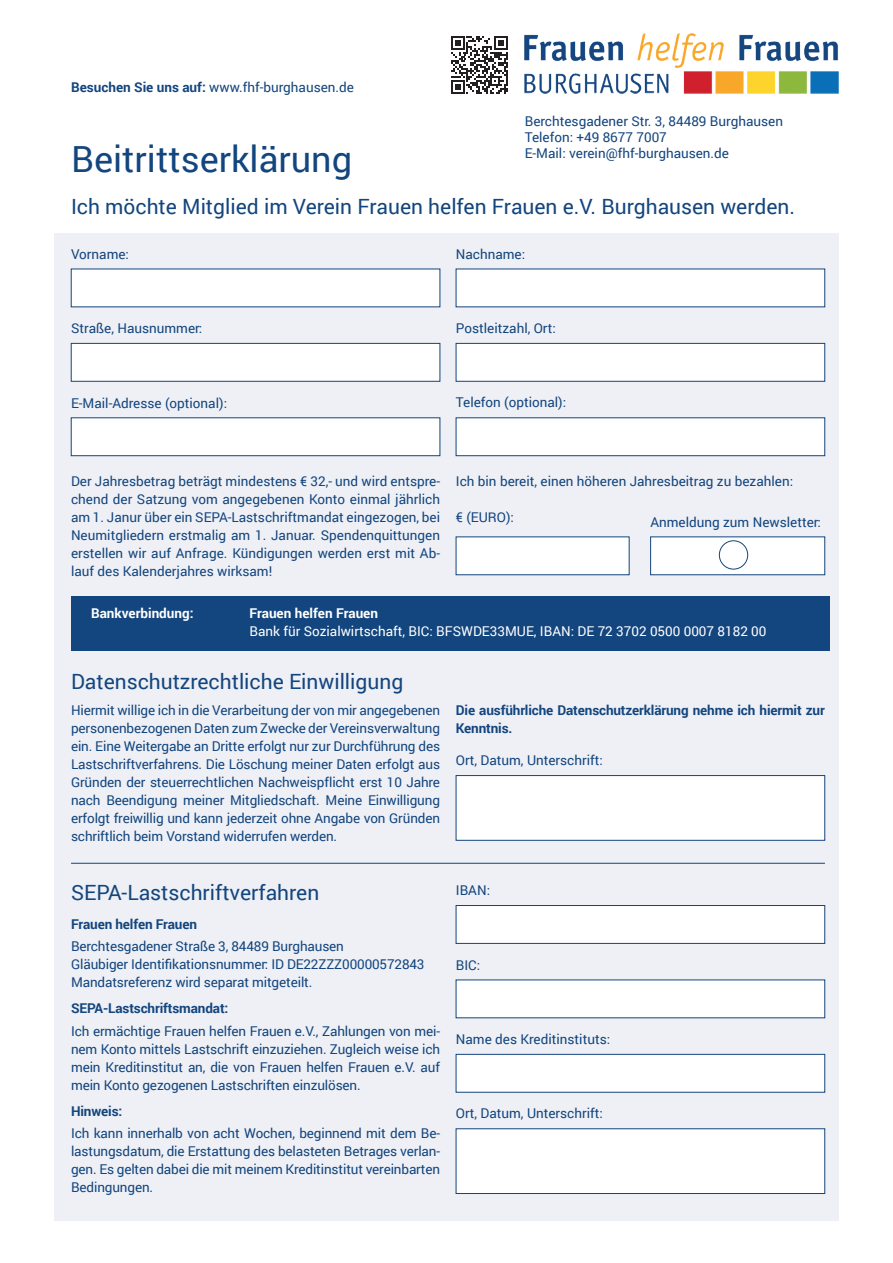
<style>
.page{position:relative;width:893px;height:1263px;background:#fff}
.page>*{position:absolute;margin:0;border:0;box-sizing:border-box;transform-origin:0 0}
.t1{font:36px "Roboto";color:#13457e}
.t2{font:21px "Roboto";color:#13457e}
.t3{font:13.5px/18px "Roboto";color:#13457e;text-align:justify}
.t4{font:700 13.5px/18px "Roboto";letter-spacing:-.01em;color:#13457e}
.t5{font:13.5px "Roboto";color:#fff}
.t6{font:700 13.5px "Roboto";color:#fff}
.s1{font-weight:700}
</style>
<div class="page">
<img style="left:525px;top:34px;width:314px;height:60px">
<div style="left:54px;top:233px;width:785px;height:987px;background:#eef0f5"></div>
<div style="left:71px;top:269px;width:369px;height:38px;background:#fff"></div>
<div style="left:456px;top:269px;width:369px;height:38px;background:#fff"></div>
<div style="left:71px;top:343px;width:369px;height:38px;background:#fff;border:1px solid #13457e"></div>
<div style="left:456px;top:343px;width:369px;height:38px;background:#fff;border:1px solid #13457e"></div>
<div style="left:71px;top:418px;width:369px;height:38px;background:#fff;border:1px solid #13457e"></div>
<div style="left:456px;top:418px;width:369px;height:38px;background:#fff;border:1px solid #13457e"></div>
<div style="left:456px;top:905px;width:369px;height:38px;background:#fff;border:1px solid #13457e"></div>
<div style="left:456px;top:775px;width:369px;height:65px;background:#fff;border:1px solid #13457e"></div>
<div style="left:456px;top:1128px;width:369px;height:66px;background:#fff;border:1px solid #13457e"></div>
<div style="left:456px;top:537px;width:173px;height:38px;background:#fff"></div>
<div style="left:650px;top:537px;width:175px;height:38px;background:#fff"></div>
<div style="left:719px;top:541px;width:29px;height:28px;border:1px solid #13457e;border-radius:50%"></div>
<div style="left:71px;top:596px;width:758px;height:55px;background:#13457e"></div>
<div style="left:456px;top:980px;width:369px;height:38px;background:#fff"></div>
<div style="left:456px;top:1054px;width:369px;height:38px;background:#fff;border:1px solid #13457e"></div>
<hr style="left:71px;top:863px;width:754px;height:1px;background:#13457e">
<svg style="left:451px;top:36px;width:57px;height:58px"></svg>
<p class="t3" style="left:71px;top:77px;width:284px"><span class="s1">Besuchen Sie uns auf:</span> www.fhf-burghausen.de</p>
<p class="t3" style="left:525px;top:112px;width:260px;line-height:16.2px;text-align:left">Berchtesgadener Str. 3, 84489 Burghausen<br>Telefon: +49 8677 7007<br>E-Mail: verein@fhf-burghausen.de</p>
<h1 class="t1" style="left:71px;top:134px;width:283px">Beitrittserklärung</h1>
<h2 class="t2" style="left:71px;top:192px;width:725px">Ich möchte Mitglied im Verein Frauen helfen Frauen e.V. Burghausen werden.</h2>
<p class="t3" style="left:71px;top:244px;width:59px">Vorname:</p>
<p class="t3" style="left:456px;top:244px;width:71px">Nachname:</p>
<p class="t3" style="left:71px;top:319px;width:133px">Straße, Hausnummer:</p>
<p class="t3" style="left:456px;top:319px;width:101px">Postleitzahl, Ort:</p>
<p class="t3" style="left:71px;top:393px;width:158px">E-Mail-Adresse (optional):</p>
<p class="t3" style="left:456px;top:393px;width:112px">Telefon (optional):</p>
<p class="t3" style="left:71px;top:472px;width:371px">Der Jahresbetrag beträgt mindestens € 32,- und wird entspre&shy;chend der Satzung vom angegebenen Konto einmal jährlich am 1. Janur über ein SEPA-Lastschriftmandat eingezogen, bei Neumitgliedern erstmalig am 1. Januar. Spendenquittungen erstellen wir auf Anfrage. Kündigungen werden erst mit Ab&shy;lauf des Kalenderjahres wirksam!</p>
<p class="t3" style="left:456px;top:472px;width:339px">Ich bin bereit, einen höheren Jahresbeitrag zu bezahlen:</p>
<p class="t3" style="left:456px;top:508px;width:60px">€ (EURO):</p>
<p class="t3" style="left:650px;top:512px;width:172px">Anmeldung zum Newsletter:</p>
<p class="t6" style="left:91px;top:604px;width:104px">Bankverbindung:</p>
<p class="t6" style="left:249px;top:604px;width:130px">Frauen helfen Frauen</p>
<p class="t5" style="left:249px;top:622px;width:519px">Bank für Sozialwirtschaft, BIC: BFSWDE33MUE, IBAN: DE 72 3702 0500 0007 8182 00</p>
<h2 class="t2" style="left:71px;top:666px;width:334px">Datenschutzrechtliche Einwilligung</h2>
<p class="t3" style="left:71px;top:701px;width:371px">Hiermit willige ich in die Verarbeitung der von mir angegebenen personenbezogenen Daten zum Zwecke der Vereinsverwaltung ein. Eine Weitergabe an Dritte erfolgt nur zur Durchführung des Lastschriftverfahrens. Die Löschung meiner Daten erfolgt aus Gründen der steuerrechtlichen Nachweispflicht erst 10 Jahre nach Beendigung meiner Mitgliedschaft. Meine Einwilligung erfolgt freiwillig und kann jederzeit ohne Angabe von Gründen schriftlich beim Vorstand widerrufen werden.</p>
<p class="t4" style="left:456px;top:700px;width:370px">Die ausführliche Datenschutzerklärung nehme ich hiermit zur<br>Kenntnis.</p>
<p class="t3" style="left:456px;top:751px;width:149px">Ort, Datum, Unterschrift:</p>
<h2 class="t2" style="left:71px;top:878px;width:250px">SEPA-Lastschriftverfahren</h2>
<p class="t4" style="left:71px;top:914px;width:127px">Frauen helfen Frauen</p>
<p class="t3" style="left:71px;top:936px;width:355px;text-align:left">Berchtesgadener Straße 3, 84489 Burghausen<br>Gläubiger Identifikationsnummer: ID DE22ZZZ00000572843<br>Mandatsreferenz wird separat mitgeteilt.</p>
<p class="t4" style="left:71px;top:999px;width:159px">SEPA-Lastschriftsmandat:</p>
<p class="t3" style="left:71px;top:1021px;width:371px">Ich ermächtige Frauen helfen Frauen e.V., Zahlungen von mei&shy;nem Konto mittels Lastschrift einzuziehen. Zugleich weise ich mein Kreditinstitut an, die von Frauen helfen Frauen e.V. auf mein Konto gezogenen Lastschriften einzulösen.</p>
<p class="t4" style="left:71px;top:1102px;width:53px">Hinweis:</p>
<p class="t3" style="left:71px;top:1124px;width:371px">Ich kann innerhalb von acht Wochen, beginnend mit dem Be&shy;lastungsdatum, die Erstattung des belasteten Betrages verlan&shy;gen. Es gelten dabei die mit meinem Kreditinstitut vereinbarten Bedingungen.</p>
<p class="t3" style="left:456px;top:881px;width:36px">IBAN:</p>
<p class="t3" style="left:456px;top:955px;width:26px">BIC:</p>
<p class="t3" style="left:456px;top:1030px;width:156px">Name des Kreditinstituts:</p>
<p class="t3" style="left:456px;top:1104px;width:149px">Ort, Datum, Unterschrift:</p>
</div>
